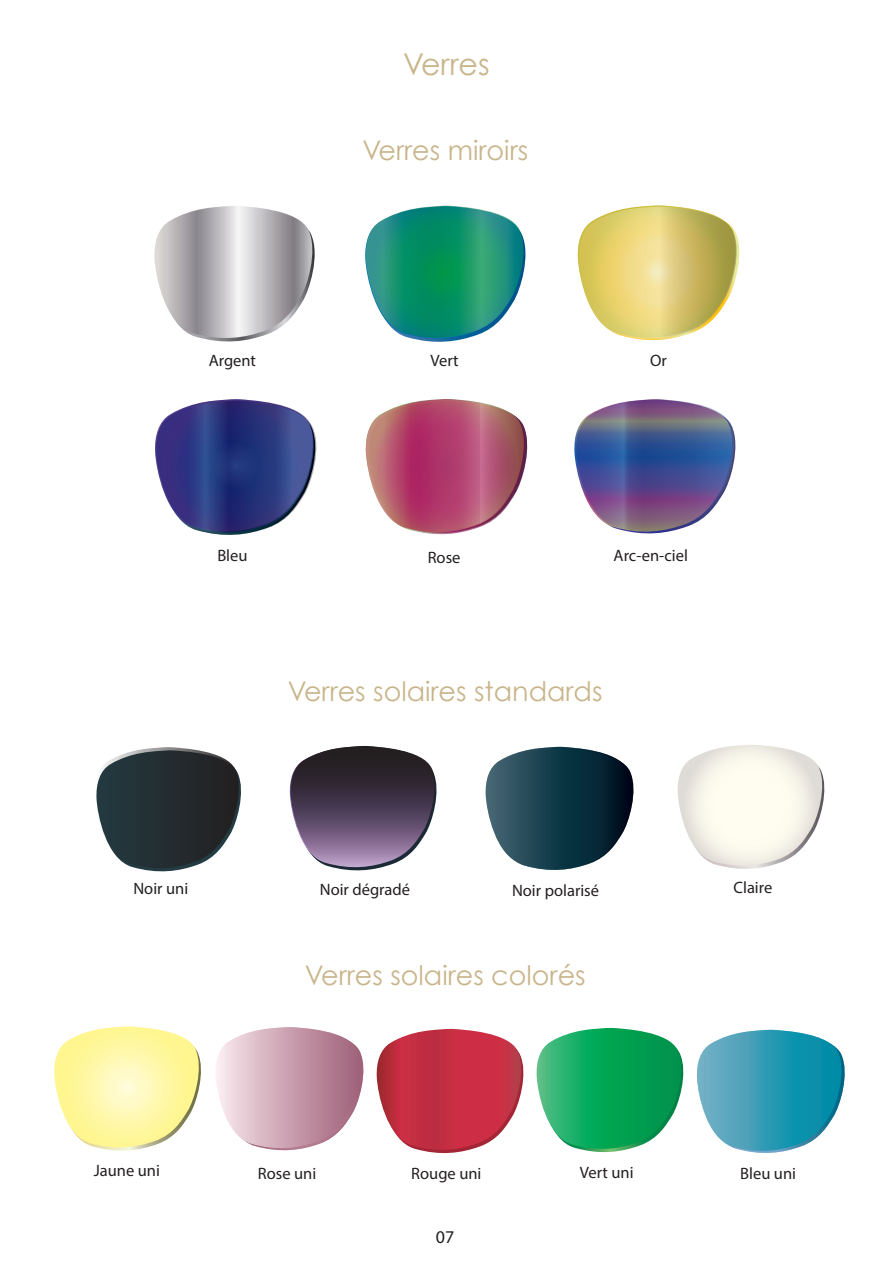
<style>
.page{position:relative;width:893px;height:1263px;background:#fff}
.page>*{position:absolute;margin:0;border:0;box-sizing:border-box;transform-origin:0 0}
.t1{font:30px "Century Gothic";color:#c9b58b}
.t2{font:27px "Century Gothic";color:#c9b58b}
.t3{font:18px "Myriad Pro";color:#231f20}
.t4{font:16.5px "Myriad Pro";color:#231f20}
</style>
<div class="page">
<svg style="left:154px;top:206px;width:161px;height:136px"></svg>
<svg style="left:96px;top:747px;width:145px;height:125px"></svg>
<svg style="left:289px;top:746px;width:148px;height:125px"></svg>
<svg style="left:485px;top:747px;width:149px;height:123px"></svg>
<svg style="left:677px;top:745px;width:148px;height:124px"></svg>
<svg style="left:54px;top:1026px;width:147px;height:125px"></svg>
<svg style="left:216px;top:1027px;width:148px;height:124px"></svg>
<svg style="left:376px;top:1029px;width:148px;height:125px"></svg>
<svg style="left:536px;top:1028px;width:148px;height:125px"></svg>
<svg style="left:696px;top:1030px;width:149px;height:123px"></svg>
<svg style="left:365px;top:206px;width:161px;height:136px"></svg>
<svg style="left:577px;top:205px;width:163px;height:135px"></svg>
<svg style="left:155px;top:399px;width:162px;height:136px"></svg>
<svg style="left:366px;top:399px;width:162px;height:136px"></svg>
<img style="left:574px;top:399px;width:162px;height:135px">
<h1 class="t1" style="left:403px;top:43px;width:88px">Verres</h1>
<h2 class="t2" style="left:362px;top:131px;width:167px">Verres miroirs</h2>
<p class="t4" style="left:209px;top:350px;width:49px">Argent</p>
<p class="t4" style="left:430px;top:350px;width:30px">Vert</p>
<p class="t4" style="left:650px;top:350px;width:18px">Or</p>
<p class="t4" style="left:217px;top:546px;width:32px">Bleu</p>
<p class="t4" style="left:428px;top:547px;width:34px">Rose</p>
<p class="t4" style="left:614px;top:545px;width:76px">Arc-en-ciel</p>
<h2 class="t2" style="left:288px;top:672px;width:316px">Verres solaires standards</h2>
<p class="t4" style="left:133px;top:878px;width:56px">Noir uni</p>
<p class="t4" style="left:320px;top:879px;width:92px">Noir dégradé</p>
<p class="t4" style="left:512px;top:880px;width:89px">Noir polarisé</p>
<p class="t4" style="left:733px;top:877px;width:40px">Claire</p>
<h2 class="t2" style="left:305px;top:956px;width:282px">Verres solaires colorés</h2>
<p class="t4" style="left:94px;top:1160px;width:68px">Jaune uni</p>
<p class="t4" style="left:258px;top:1163px;width:60px">Rose uni</p>
<p class="t4" style="left:411px;top:1163px;width:72px">Rouge uni</p>
<p class="t4" style="left:580px;top:1162px;width:55px">Vert uni</p>
<p class="t4" style="left:740px;top:1163px;width:57px">Bleu uni</p>
<p class="t3" style="left:436px;top:1225px;width:20px">07</p>
</div>
